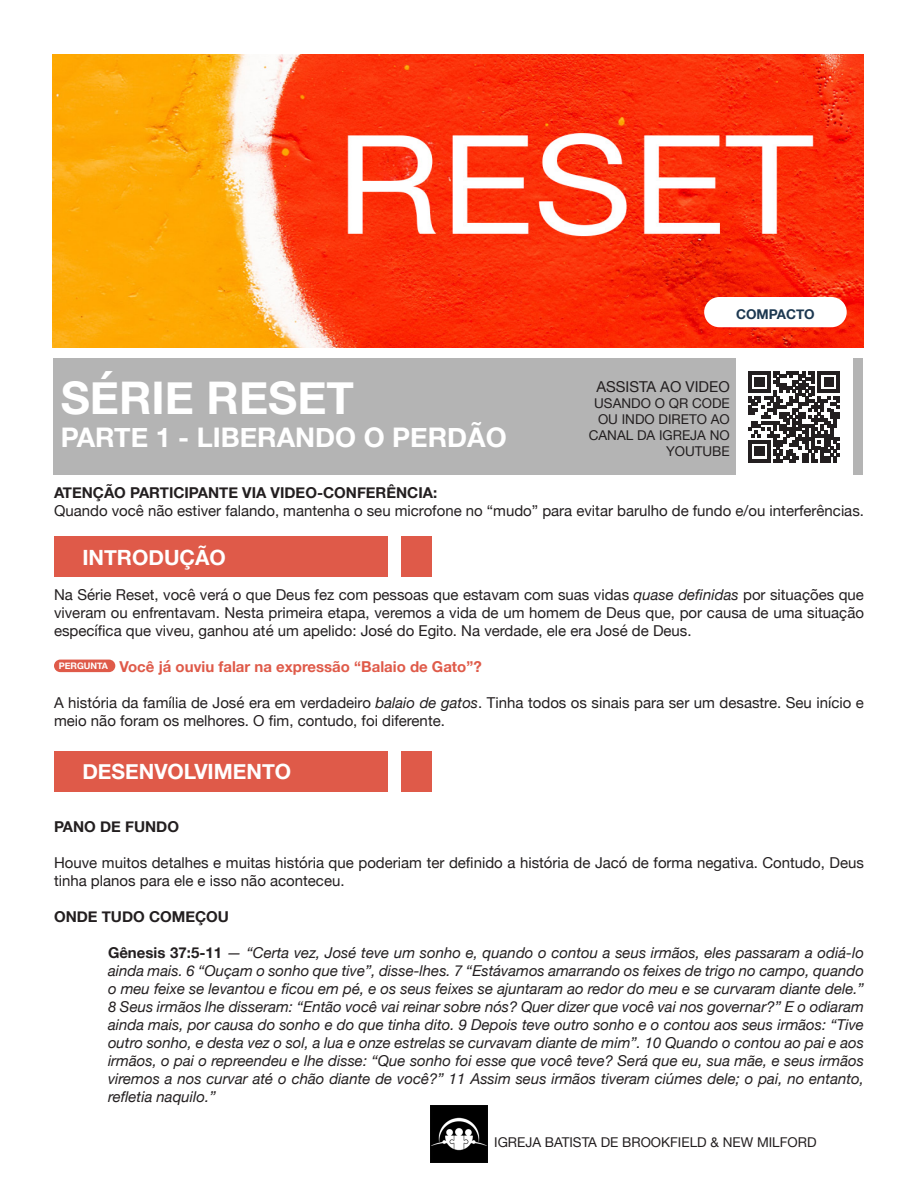
<style>
.page{position:relative;width:918px;height:1188px;background:#fff}
.page>*{position:absolute;margin:0;border:0;box-sizing:border-box;transform-origin:0 0}
.t1{font:700 45px "Helvetica Neue";color:#fff}
.t2{font:700 27px "Helvetica Neue";color:#fff}
.t3{font:700 21px "Helvetica Neue";color:#fff}
.Bible_Reading{font:italic 15px/18px "Helvetica Neue";color:#231f20;text-align:justify}
.t4{font:15px/18px "Helvetica Neue";color:#231f20}
.t5{font:700 15px "Helvetica Neue";color:#231f20}
.Topic{font:700 15px "Helvetica Neue";color:#df5a49}
.t6{font:13.5px/16.2px "Helvetica Neue";color:#231f20;text-align:right}
.t7{font:700 13.5px "Helvetica Neue";color:#1c3851}
.t8{font:700 9px "Helvetica Neue";color:#fff}
.s1{font-style:italic}
.s2{font-weight:700;font-style:normal}
</style>
<div class="page">
<img style="left:431px;top:1106px;width:56px;height:56px">
<img style="left:52px;top:54px;width:812px;height:294px">
<div style="left:53px;top:358px;width:810px;height:117px;background:#b4b4b4"></div>
<div style="left:736px;top:358px;width:116px;height:117px;background:#fff"></div>
<svg style="left:748px;top:371px;width:92px;height:91px"></svg>
<div style="left:54px;top:537px;width:378px;height:40px;background:#df5a49"></div>
<div style="left:388px;top:532px;width:12px;height:50px;background:#fff"></div>
<div style="left:54px;top:660px;width:61px;height:12px;background:#df5a49;border-radius:6px"></div>
<div style="left:54px;top:751px;width:378px;height:41px;background:#df5a49"></div>
<div style="left:388px;top:747px;width:12px;height:49px;background:#fff"></div>
<div style="left:704px;top:297px;width:143px;height:30px;background:#fff;border-radius:15px"></div>
<p class="t7" style="left:736px;top:303px;width:80px">COMPACTO</p>
<p class="t1" style="left:61px;top:363px;width:295px">SÉRIE RESET</p>
<p class="t2" style="left:61px;top:416px;width:448px">PARTE 1 - LIBERANDO O PERDÃO</p>
<p class="t5" style="left:54px;top:481px;width:385px">ATENÇÃO PARTICIPANTE VIA VIDEO-CONFERÊNCIA:</p>
<p class="t4" style="left:54px;top:503px;width:812px">Quando você não estiver falando, mantenha o seu microfone no “mudo” para evitar barulho de fundo e/ou interferências.</p>
<p class="t3" style="left:82px;top:541px;width:145px">INTRODUÇÃO</p>
<p class="t4" style="left:54px;top:586px;width:812px;text-align:justify">Na Série Reset, você verá o que Deus fez com pessoas que estavam com suas vidas <span class="s1">quase definidas</span> por situações que viveram ou enfrentavam. Nesta primeira etapa, veremos a vida de um homem de Deus que, por causa de uma situação específica que viveu, ganhou até um apelido: José do Egito. Na verdade, ele era José de Deus.</p>
<p class="t8" style="left:59px;top:658px;width:51px">PERGUNTA</p>
<p class="Topic" style="left:120px;top:654px;width:364px">Você já ouviu falar na expressão “Balaio de Gato”?</p>
<p class="t4" style="left:54px;top:694px;width:812px">A história da família de José era em verdadeiro <span class="s1">balaio de gatos</span>. Tinha todos os sinais para ser um desastre. Seu início e meio não foram os melhores. O fim, contudo, foi diferente.</p>
<p class="t3" style="left:82px;top:755px;width:210px">DESENVOLVIMENTO</p>
<p class="t4" style="left:596px;top:378px;width:135px">ASSISTA AO VIDEO</p>
<p class="t6" style="left:594px;top:396px;width:137px">USANDO O QR CODE</p>
<p class="t6" style="left:589px;top:412px;width:143px">OU INDO DIRETO AO<br>CANAL DA IGREJA NO<br>YOUTUBE</p>
<p class="t5" style="left:54px;top:815px;width:127px">PANO DE FUNDO</p>
<p class="t4" style="left:54px;top:855px;width:811px">Houve muitos detalhes e muitas história que poderiam ter definido a história de Jacó de forma negativa. Contudo, Deus tinha planos para ele e isso não aconteceu.</p>
<p class="t5" style="left:54px;top:905px;width:177px">ONDE TUDO COMEÇOU</p>
<p class="Bible_Reading" style="left:108px;top:945px;width:758px"><span class="s2">Gênesis 37:5-11</span> — “Certa vez, José teve um sonho e, quando o contou a seus irmãos, eles passaram a odiá-lo ainda mais. 6 “Ouçam o sonho que tive”, disse-lhes. 7 “Estávamos amarrando os feixes de trigo no campo, quando o meu feixe se levantou e ficou em pé, e os seus feixes se ajuntaram ao redor do meu e se curvaram diante dele.” 8 Seus irmãos lhe disseram: “Então você vai reinar sobre nós? Quer dizer que você vai nos governar?” E o odiaram ainda mais, por causa do sonho e do que tinha dito. 9 Depois teve outro sonho e o contou aos seus irmãos: “Tive outro sonho, e desta vez o sol, a lua e onze estrelas se curvavam diante de mim”. 10 Quando o contou ao pai e aos irmãos, o pai o repreendeu e lhe disse: “Que sonho foi esse que você teve? Será que eu, sua mãe, e seus irmãos viremos a nos curvar até o chão diante de você?” 11 Assim seus irmãos tiveram ciúmes dele; o pai, no entanto, refletia naquilo.”</p>
<p class="t6" style="left:494px;top:1135px;width:324px">IGREJA BATISTA DE BROOKFIELD &amp; NEW MILFORD</p>
</div>
